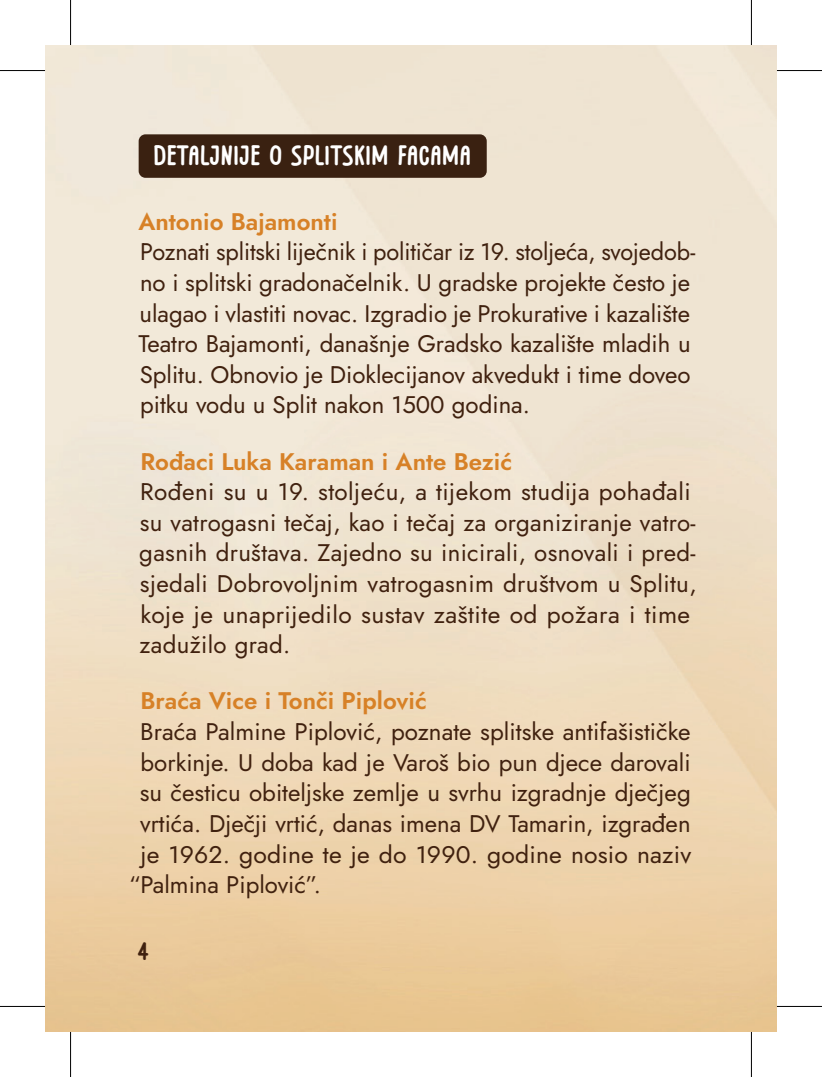
<style>
.page{position:relative;width:822px;height:1077px;background:#fff}
.page>*{position:absolute;margin:0;border:0;box-sizing:border-box;transform-origin:0 0}
.t1{font:27px "Spicy Wasabi";color:#fff}
.t2{font:24px/30.6px "Jost";color:#40210f}
.t3{font:600 24px "Jost";color:#d78127}
.t4{font:24px "Spicy Wasabi";color:#40210f}
</style>
<div class="page">
<img style="left:45px;top:45px;width:731px;height:986px">
<div style="left:139px;top:134px;width:347px;height:44px;background:#3a2111;border-radius:7px"></div>
<svg style="left:0;top:1006px;width:45px;height:1px"></svg>
<svg style="left:776px;top:1004px;width:45px;height:4px"></svg>
<svg style="left:751px;top:0;width:1px;height:45px"></svg>
<svg style="left:749px;top:1031px;width:4px;height:45px"></svg>
<hr style="left:0;top:70px;width:45px;height:1px;background:#000">
<hr style="left:776px;top:70px;width:45px;height:1px;background:#000">
<hr style="left:0;top:1005px;width:45px;height:1px;background:#000">
<hr style="left:776px;top:1005px;width:45px;height:1px;background:#000">
<hr style="left:70px;top:0;width:1px;height:45px;background:#000">
<hr style="left:70px;top:1031px;width:1px;height:45px;background:#000">
<hr style="left:750px;top:0;width:1px;height:45px;background:#000">
<hr style="left:750px;top:1031px;width:1px;height:45px;background:#000">
<p class="t1" style="left:153px;top:144px;width:319px">DETALJNIJE O SPLITSKIM FACAMA</p>
<p class="t3" style="left:138px;top:205px;width:201px">Antonio Bajamonti</p>
<p class="t2" style="left:138px;top:237px;width:558px">Poznati splitski liječnik i političar iz 19. stoljeća, svojedob&shy;no i splitski gradonačelnik. U gradske projekte često je ulagao i vlastiti novac. Izgradio je Prokurative i kazalište Teatro Bajamonti, današnje Gradsko kazalište mladih u Splitu. Obnovio je Dioklecijanov akvedukt i time doveo pitku vodu u Split nakon 1500 godina.</p>
<p class="t3" style="left:140px;top:445px;width:373px">Rođaci Luka Karaman i Ante Bezić</p>
<p class="t2" style="left:139px;top:477px;width:559px">Rođeni su u 19. stoljeću, a tijekom studija pohađali su vatrogasni tečaj, kao i tečaj za organiziranje vatro&shy;gasnih društava. Zajedno su inicirali, osnovali i pred&shy;sjedali Dobrovoljnim vatrogasnim društvom u Splitu, koje je unaprijedilo sustav zaštite od požara i time zadužilo grad.</p>
<p class="t3" style="left:140px;top:684px;width:288px">Braća Vice i Tonči Piplović</p>
<p class="t2" style="left:140px;top:716px;width:551px">Braća Palmine Piplović, poznate splitske antifašističke</p>
<p class="t2" style="left:140px;top:747px;width:551px">borkinje. U doba kad je Varoš bio pun djece darovali</p>
<p class="t2" style="left:140px;top:777px;width:552px">su česticu obiteljske zemlje u svrhu izgradnje dječjeg</p>
<p class="t2" style="left:140px;top:808px;width:552px">vrtića. Dječji vrtić, danas imena DV Tamarin, izgrađen</p>
<p class="t2" style="left:140px;top:839px;width:552px">je 1962. godine te je do 1990. godine nosio naziv</p>
<p class="t2" style="left:129px;top:869px;width:193px">“Palmina Piplović”.</p>
<p class="t4" style="left:138px;top:941px;width:13px">4</p>
</div>
